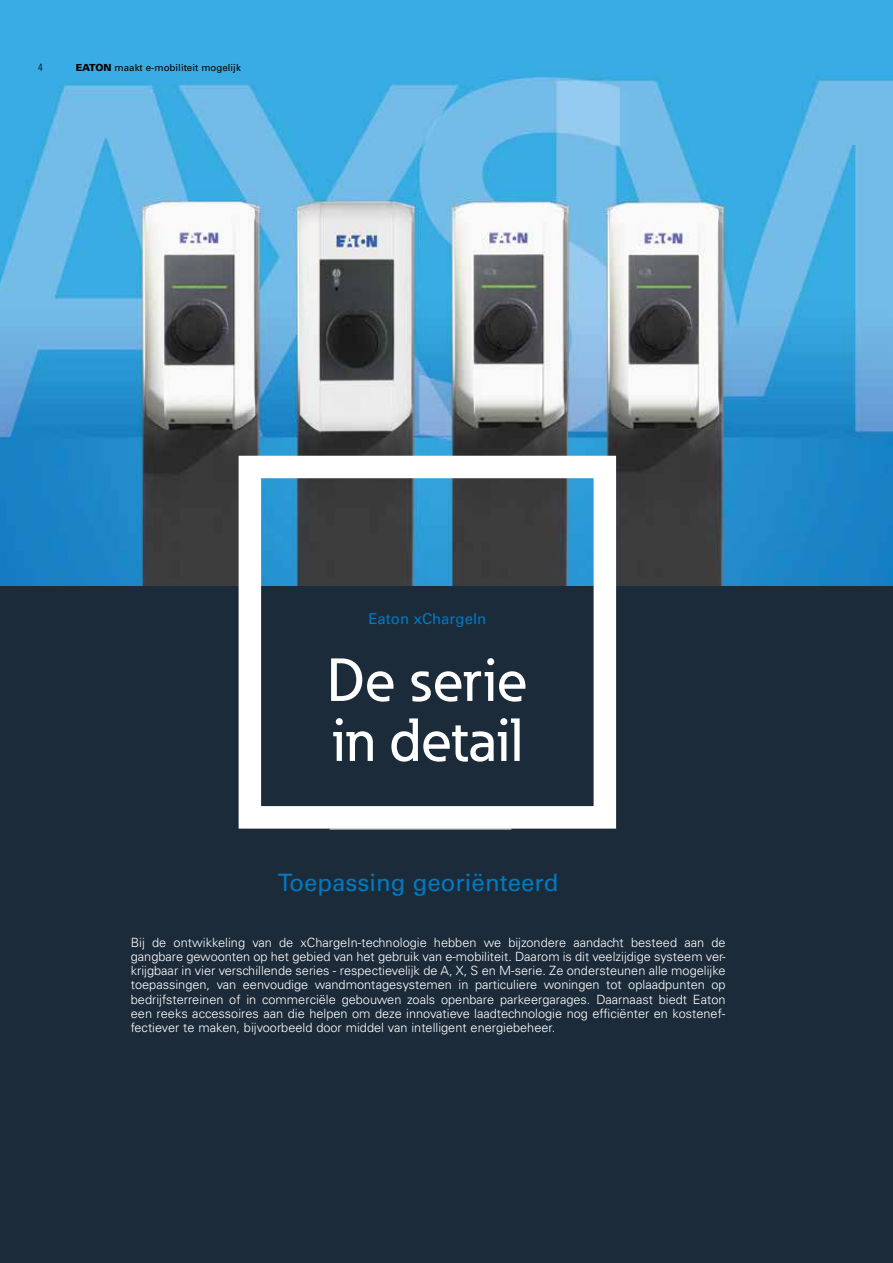
<style>
.page{position:relative;width:893px;height:1263px;background:#fff}
.page>*{position:absolute;margin:0;border:0;box-sizing:border-box;transform-origin:0 0}
.t1{font:500 60px/60px "Eaton";color:#fff}
.t2{font:24px "Univers";color:#007ac2}
.t3{font:15px "Univers";color:#007ac2}
.t4{font:300 12.75px/14.2px "Univers LT Std";color:#fff;text-align:justify}
.t5{font:300 condensed 10.5px "Univers";color:#000}
.t6{font:9.75px "Univers";color:#000}
.s1{font-weight:900}
</style>
<div class="page">
<img style="left:0;top:0;width:893px;height:587px">
<div style="left:0;top:587px;width:893px;height:676px;background:#1c2b39"></div>
<hr style="left:330px;top:829px;width:181px;height:1px;background:#fff">
<div style="left:239px;top:456px;width:377px;height:373px;border:22px solid #fff"></div>
<p class="t5" style="left:38px;top:61px;width:6px">4</p>
<p class="t6" style="left:76px;top:62px;width:167px"><span class="s1">EATON</span> maakt e-mobiliteit mogelijk</p>
<p class="t3" style="left:368px;top:609px;width:119px">Eaton xChargeIn</p>
<h1 class="t1" style="left:327px;top:649px;width:202px">De serie in detail</h1>
<h2 class="t2" style="left:278px;top:868px;width:282px">Toepassing georiënteerd</h2>
<p class="t4" style="left:131px;top:935px;width:596px">Bij de ontwikkeling van de xChargeIn-technologie hebben we bijzondere aandacht besteed aan de gangbare gewoonten op het gebied van het gebruik van e-mobiliteit. Daarom is dit veelzijdige systeem ver&shy;krijgbaar in vier verschillende series - respectievelijk de A, X, S en M-serie. Ze ondersteunen alle mogelijke toepassingen, van eenvoudige wandmontagesystemen in particuliere woningen tot oplaadpunten op bedrijfsterreinen of in commerciële gebouwen zoals openbare parkeergarages. Daarnaast biedt Eaton een reeks accessoires aan die helpen om deze innovatieve laadtechnologie nog efficiënter en kostenef&shy;fectiever te maken, bijvoorbeeld door middel van intelligent energiebeheer.</p>
</div>
